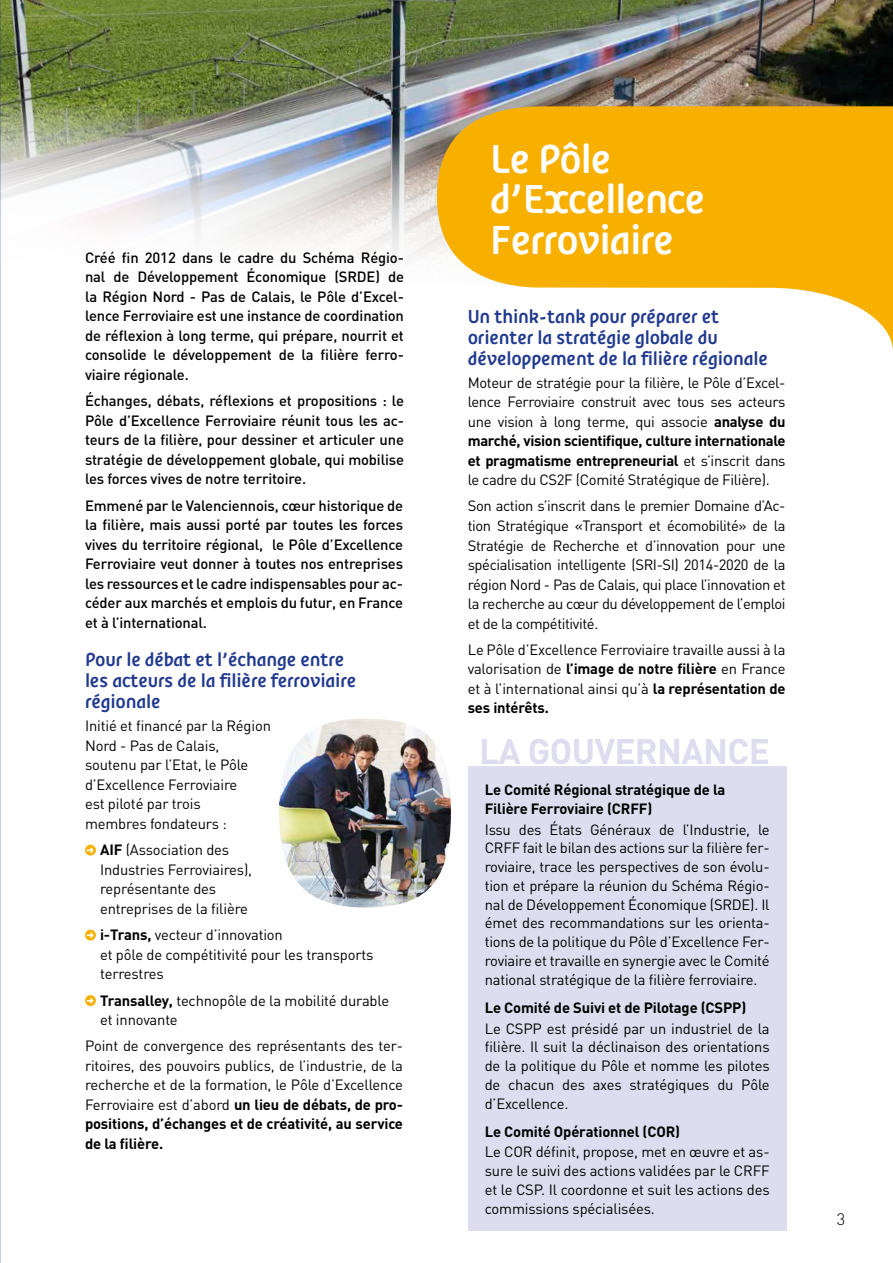
<style>
.page{position:relative;width:893px;height:1263px;background:#fff}
.page>*{position:absolute;margin:0;border:0;box-sizing:border-box;transform-origin:0 0}
.t1{font:48.3px/40.8px "RNPC";letter-spacing:-.02em;color:#fff}
.t2{font:700 35.1px "DIN";letter-spacing:-.02em;color:#ddddef}
.t3{font:22.5px/21px "RNPC";letter-spacing:-.01em;color:#20398f}
.t4{font:300 16.5px "DIN";color:#000}
.t5{font:14.7px/19.5px "DIN";letter-spacing:-.01em;color:#000;text-align:justify}
.t6{font:500 14.7px/19.5px "DIN";letter-spacing:-.01em;color:#000;text-align:justify}
.t7{font:700 14.7px/18.8px "DIN";letter-spacing:-.01em;color:#000}
.s1{font-weight:700}
</style>
<div class="page">
<img style="left:0;top:0;width:893px;height:285px">
<div style="left:85px;top:845px;width:11px;height:10px;background:#f8b000;border-radius:50%"></div>
<svg style="left:86px;top:848px;width:8px;height:5px"></svg>
<div style="left:85px;top:930px;width:11px;height:10px;background:#f8b000;border-radius:50%"></div>
<svg style="left:86px;top:933px;width:8px;height:5px"></svg>
<svg style="left:85px;top:995px;width:11px;height:11px"></svg>
<svg style="left:86px;top:998px;width:8px;height:5px"></svg>
<div style="left:468px;top:766px;width:319px;height:465px;background:#ddddef"></div>
<img style="left:279px;top:719px;width:172px;height:188px">
<svg style="left:437px;top:106px;width:456px;height:244px;fill:#f8b000"></svg>
<p class="t6" style="left:85px;top:247px;width:320px">Créé fin 2012 dans le cadre du Schéma Régio&shy;nal de Développement Économique (SRDE) de la Région Nord - Pas de Calais, le Pôle d’Excel&shy;lence Ferroviaire est une instance de coordination de réflexion à long terme, qui prépare, nourrit et consolide le développement de la filière ferro&shy;viaire régionale.</p>
<p class="t6" style="left:85px;top:391px;width:320px">Échanges, débats, réflexions et propositions : le Pôle d’Excellence Ferroviaire réunit tous les ac&shy;teurs de la filière, pour dessiner et articuler une stratégie de développement globale, qui mobilise les forces vives de notre territoire.</p>
<p class="t6" style="left:85px;top:495px;width:320px">Emmené par le Valenciennois, cœur historique de la filière, mais aussi porté par toutes les forces vives du territoire régional, le Pôle d’Excellence Ferroviaire veut donner à toutes nos entreprises les ressources et le cadre indispensables pour ac&shy;céder aux marchés et emplois du futur, en France et à l’international.</p>
<h3 class="t3" style="left:85px;top:649px;width:273px">Pour le débat et l’échange entre les acteurs de la filière ferroviaire régionale</h3>
<p class="t5" style="left:85px;top:716px;width:187px;text-align:left">Initié et financé par la Région<br>Nord - Pas de Calais, soutenu par l’Etat, le Pôle d’Excellence Ferroviaire<br>est piloté par trois<br>membres fondateurs :</p>
<p class="t5" style="left:100px;top:840px;width:154px;text-align:left"><span class="s1">AIF</span> (Association des<br>Industries Ferroviaires), représentante des entreprises de la filière</p>
<p class="t5" style="left:100px;top:925px;width:275px;text-align:left"><span class="s1">i-Trans,</span> vecteur d’innovation<br>et pôle de compétitivité pour les transports terrestres</p>
<p class="t5" style="left:100px;top:990px;width:291px"><span class="s1">Transalley,</span> technopôle de la mobilité durable et innovante</p>
<p class="t5" style="left:85px;top:1036px;width:320px">Point de convergence des représentants des ter&shy;ritoires, des pouvoirs publics, de l’industrie, de la recherche et de la formation, le Pôle d’Excellence Ferroviaire est d’abord <span class="s1">un lieu de débats, de pro&shy;positions, d’échanges et de créativité, au service de la filière.</span></p>
<h1 class="t1" style="left:490px;top:138px;width:217px">Le Pôle d’Excellence<br>Ferroviaire</h1>
<h3 class="t3" style="left:468px;top:305px;width:302px">Un think-tank pour préparer et orienter la stratégie globale du développement de la filière régionale</h3>
<p class="t5" style="left:468px;top:372px;width:319px">Moteur de stratégie pour la filière, le Pôle d’Excel&shy;lence Ferroviaire construit avec tous ses acteurs une vision à long terme, qui associe <span class="s1">analyse du marché, vision scientifique, culture internationale et pragmatisme entrepreneurial</span> et s’inscrit dans le cadre du CS2F (Comité Stratégique de Filière).</p>
<p class="t5" style="left:468px;top:496px;width:319px">Son action s’inscrit dans le premier Domaine d’Ac&shy;tion Stratégique «Transport et écomobilité» de la Stratégie de Recherche et d’innovation pour une spécialisation intelligente (SRI-SI) 2014-2020 de la région Nord - Pas de Calais, qui place l’innovation et la recherche au cœur du développement de l’emploi et de la compétitivité.</p>
<p class="t5" style="left:468px;top:640px;width:319px">Le Pôle d’Excellence Ferroviaire travaille aussi à la valorisation de <span class="s1">l’image de notre filière</span> en France et à l’international ainsi qu’à <span class="s1">la représentation de ses intérêts.</span></p>
<h2 class="t2" style="left:479px;top:728px;width:292px">LA GOUVERNANCE</h2>
<p class="t7" style="left:485px;top:780px;width:242px">Le Comité Régional stratégique de la<br>Filière Ferroviaire (CRFF)</p>
<p class="t5" style="left:485px;top:820px;width:286px;line-height:18.8px">Issu des États Généraux de l’Industrie, le CRFF fait le bilan des actions sur la filière fer&shy;roviaire, trace les perspectives de son évolu&shy;tion et prépare la réunion du Schéma Régio&shy;nal de Développement Économique (SRDE). Il émet des recommandations sur les orienta&shy;tions de la politique du Pôle d’Excellence Fer&shy;roviaire et travaille en synergie avec le Comité national stratégique de la filière ferroviaire.</p>
<p class="t7" style="left:485px;top:997px;width:263px">Le Comité de Suivi et de Pilotage (CSPP)</p>
<p class="t5" style="left:485px;top:1018px;width:286px;line-height:18.8px">Le CSPP est présidé par un industriel de la filière. Il suit la déclinaison des orientations de la politique du Pôle et nomme les pilotes de chacun des axes stratégiques du Pôle d’Excellence.</p>
<p class="t7" style="left:485px;top:1121px;width:197px">Le Comité Opérationnel (COR)</p>
<p class="t5" style="left:485px;top:1142px;width:286px;line-height:18.8px">Le COR définit, propose, met en œuvre et as&shy;sure le suivi des actions validées par le CRFF et le CSP. Il coordonne et suit les actions des commissions spécialisées.</p>
<p class="t4" style="left:837px;top:1209px;width:10px">3</p>
</div>
